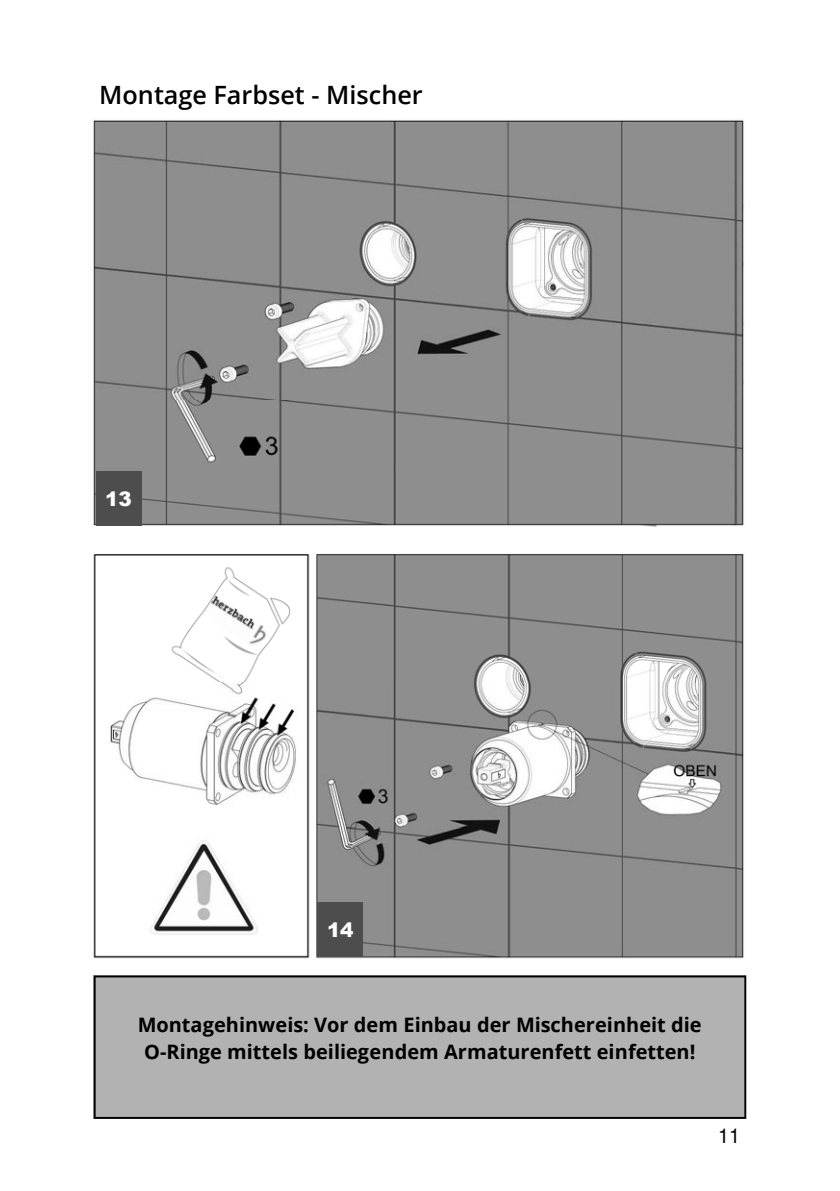
<style>
.page{position:relative;width:840px;height:1191px;background:#fff}
.page>*{position:absolute;margin:0;border:0;box-sizing:border-box;transform-origin:0 0}
.t1{font:600 25.2px "Open Sans";color:#000}
.t2{font:700 20px/27.4px "Open Sans";color:#000;text-align:center}
.t3{font:900 20px "Arial";color:#fff}
.t4{font:20px "Helvetica";color:#000}
</style>
<div class="page">
<img style="left:93px;top:120px;width:652px;height:839px">
<div style="left:96px;top:471px;width:45px;height:54px;background:#4d4d4d"></div>
<div style="left:317px;top:902px;width:46px;height:54px;background:#4d4d4d"></div>
<div style="left:94px;top:975px;width:651px;height:143px;background:#b2b2b2"></div>
<img style="left:203px;top:595px;width:67px;height:56px">
<p class="t1" style="left:99px;top:78px;width:325px">Montage Farbset - Mischer</p>
<p class="t3" style="left:105px;top:484px;width:28px">13</p>
<p class="t3" style="left:327px;top:915px;width:28px">14</p>
<p class="t2" style="left:138px;top:1010px;width:565px">Montagehinweis: Vor dem Einbau der Mischereinheit die<br>O-Ringe mittels beiliegendem Armaturenfett einfetten!</p>
<p class="t4" style="left:717px;top:1128px;width:24px">11</p>
</div>
